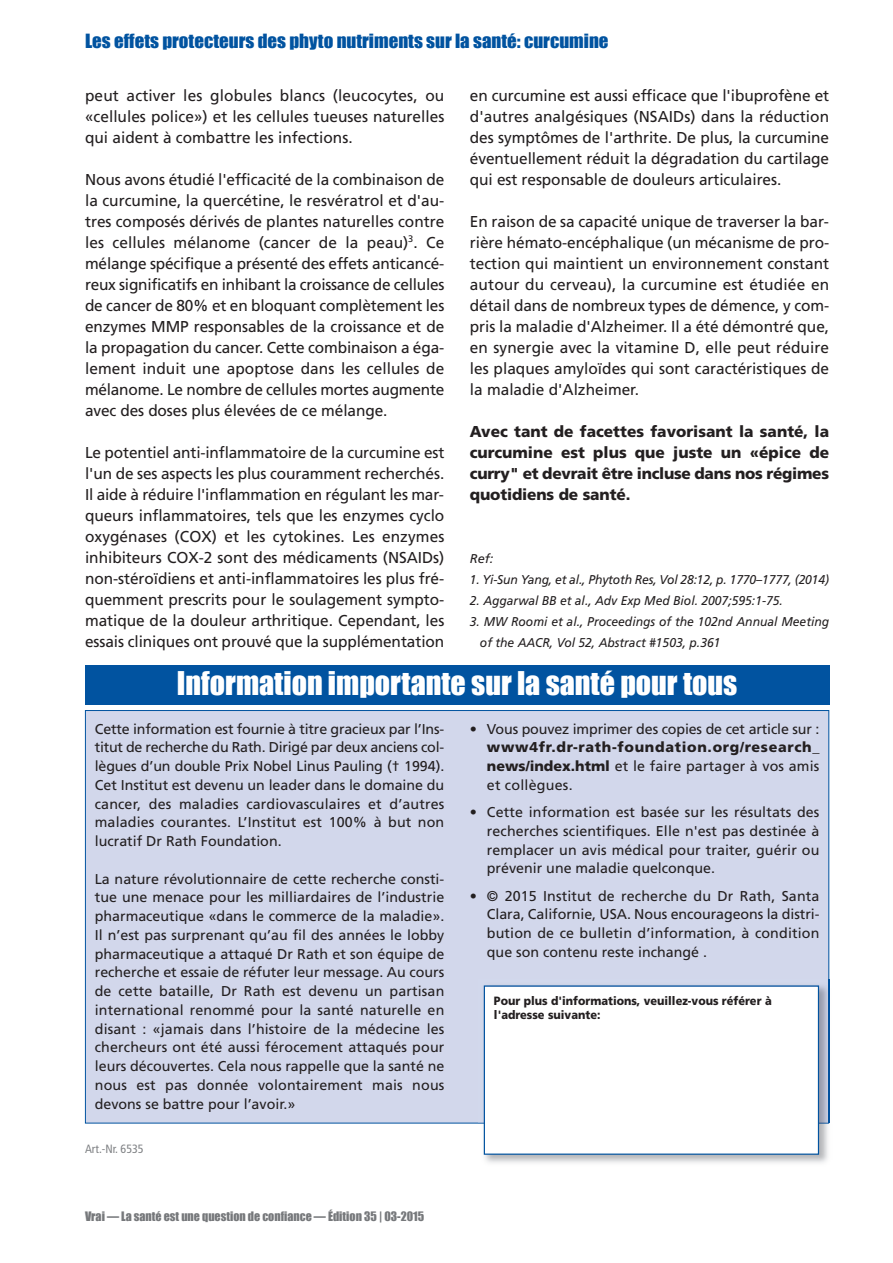
<style>
.page{position:relative;width:893px;height:1263px;background:#fff}
.page>*{position:absolute;margin:0;border:0;box-sizing:border-box;transform-origin:0 0}
.t1{font:30px "Impact";color:#fff}
.t2{font:18px "Impact";color:#0153a0;scale:1.05 1}
.t3{font:15.75px/21px "Frutiger LT";letter-spacing:-.005em;color:#231f20;text-align:justify}
.t4{font:900 15.75px/21px "Frutiger LT";letter-spacing:-.015em;color:#231f20;text-align:justify}
.t5{font:14.25px/18.8px "Frutiger LT";color:#231f20;text-align:justify}
.t6{font:900 14.25px/18.8px "Frutiger LT";letter-spacing:.05em;color:#231f20;text-align:justify}
.t7{font:italic 12.75px/21px "Frutiger LT";color:#231f20;scale:.95 1}
.t8{font:italic 12.75px "Frutiger LT";color:#231f20}
.t9{font:900 12px/14.4px "Frutiger LT";color:#231f20;scale:.92 1}
.t10{font:12px "Impact";color:#76787b}
.t11{font:condensed 12px "Frutiger LT";color:#808285}
.s1{font-weight:400}
</style>
<div class="page">
<div style="left:86px;top:711px;width:742px;height:412px;background:#d2d7eb"></div>
<div style="left:85px;top:665px;width:744px;height:40px;background:#0153a0"></div>
<img style="left:478px;top:980px;width:352px;height:183px">
<img style="left:478px;top:1123px;width:351px;height:1px">
<img style="left:828px;top:980px;width:1px;height:143px">
<div style="left:485px;top:987px;width:333px;height:166px;background:#fff"></div>
<div style="left:484px;top:985px;width:335px;height:170px;border:1px solid #0153a0"></div>
<p class="t2" style="left:85px;top:30px;width:500px">Les effets protecteurs des phyto nutriments sur la santé: curcumine</p>
<p class="t3" style="left:85px;top:86px;width:361px">peut activer les globules blancs (leucocytes, ou «cellules police») et les cellules tueuses naturelles qui aident à combattre les infections.</p>
<p class="t3" style="left:85px;top:170px;width:361px">Nous avons étudié l'efficacité de la combinaison de la curcumine, la quercétine, le resvératrol et d'au&shy;tres composés dérivés de plantes naturelles contre les cellules mélanome (cancer de la peau)<sup>3</sup>. Ce mélange spécifique a présenté des effets anticancé&shy;reux significatifs en inhibant la croissance de cellules de cancer de 80% et en bloquant complètement les enzymes MMP responsables de la croissance et de la propagation du cancer. Cette combinaison a éga&shy;lement induit une apoptose dans les cellules de mélanome. Le nombre de cellules mortes augmente avec des doses plus élevées de ce mélange.</p>
<p class="t3" style="left:85px;top:443px;width:361px">Le potentiel anti-inflammatoire de la curcumine est l'un de ses aspects les plus couramment recherchés.<br>Il aide à réduire l'inflammation en régulant les mar&shy;queurs inflammatoires, tels que les enzymes cyclo oxygénases (COX) et les cytokines. Les enzymes inhibiteurs COX-2 sont des médicaments (NSAIDs) non-stéroïdiens et anti-inflammatoires les plus fré&shy;quemment prescrits pour le soulagement sympto&shy;matique de la douleur arthritique. Cependant, les essais cliniques ont prouvé que la supplémentation</p>
<p class="t3" style="left:470px;top:86px;width:361px">en curcumine est aussi efficace que l'ibuprofène et d'autres analgésiques (NSAIDs) dans la réduction des symptômes de l'arthrite. De plus, la curcumine éventuellement réduit la dégradation du cartilage qui est responsable de douleurs articulaires.</p>
<p class="t3" style="left:470px;top:212px;width:361px">En raison de sa capacité unique de traverser la bar&shy;rière hémato-encéphalique (un mécanisme de pro&shy;tection qui maintient un environnement constant autour du cerveau), la curcumine est étudiée en détail dans de nombreux types de démence, y com&shy;pris la maladie d'Alzheimer. Il a été démontré que, en synergie avec la vitamine D, elle peut réduire les plaques amyloïdes qui sont caractéristiques de la maladie d'Alzheimer.</p>
<p class="t4" style="left:470px;top:422px;width:361px">Avec tant de facettes favorisant la santé, la curcumine est plus que juste un «épice de curry" et devrait être incluse dans nos régimes quotidiens de santé.</p>
<p class="t8" style="left:470px;top:554px;width:25px">Ref:</p>
<p class="t7" style="left:470px;top:570px;width:380px">1. Yi-Sun Yang, et al., Phytoth Res, Vol 28:12, p. 1770–1777, (2014)</p>
<p class="t7" style="left:470px;top:591px;width:331px">2. Aggarwal BB et al., Adv Exp Med Biol. 2007;595:1-75.</p>
<p class="t7" style="left:480px;top:612px;width:369px;text-indent:-10px">3. MW Roomi et al., Proceedings of the 102nd Annual Meeting of the AACR, Vol 52, Abstract #1503, p.361</p>
<h1 class="t1" style="left:177px;top:665px;width:562px">Information importante sur la santé pour tous</h1>
<p class="t5" style="left:95px;top:720px;width:351px">Cette information est fournie à titre gracieux par l’Ins&shy;titut de recherche du Rath. Dirigé par deux anciens col&shy;lègues d’un double Prix Nobel Linus Pauling († 1994).<br>Cet Institut est devenu un leader dans le domaine du cancer, des maladies cardiovasculaires et d’autres maladies courantes. L’Institut est 100% à but non lucratif Dr Rath Foundation.</p>
<p class="t5" style="left:95px;top:870px;width:351px">La nature révolutionnaire de cette recherche consti&shy;tue une menace pour les milliardaires de l’industrie pharmaceutique «dans le commerce de la maladie».<br>Il n’est pas surprenant qu’au fil des années le lobby pharmaceutique a attaqué Dr Rath et son équipe de recherche et essaie de réfuter leur message. Au cours de cette bataille, Dr Rath est devenu un partisan international renommé pour la santé naturelle en disant : «jamais dans l’histoire de la médecine les chercheurs ont été aussi férocement attaqués pour leurs découvertes. Cela nous rappelle que la santé ne nous est pas donnée volontairement mais nous devons se battre pour l’avoir.»</p>
<p class="t11" style="left:85px;top:1144px;width:60px">Art.-Nr. 6535</p>
<p class="t10" style="left:85px;top:1209px;width:341px">Vrai — La santé est une question de confiance — édition 35 | 03-2015</p>
<p class="t5" style="left:470px;top:720px;width:351px">• Vous pouvez imprimer des copies de cet article sur :</p>
<p class="t6" style="left:487px;top:739px;width:334px">www4fr.dr-rath-foundation.org/research_ news/index.html <span class="s1">et le faire partager à vos amis et collègues.</span></p>
<p class="t5" style="left:487px;top:804px;width:334px;text-indent:-17px">• Cette information est basée sur les résultats des recherches scientifiques. Elle n'est pas destinée à remplacer un avis médical pour traiter, guérir ou prévenir une maladie quelconque.</p>
<p class="t5" style="left:487px;top:887px;width:334px;text-indent:-17px">• © 2015 Institut de recherche du Dr Rath, Santa Clara, Californie, USA. Nous encourageons la distri&shy;bution de ce bulletin d’information, à condition que son contenu reste inchangé .</p>
<p class="t9" style="left:494px;top:994px;width:303px">Pour plus d'informations, veuillez-vous référer à l'adresse suivante:</p>
</div>
